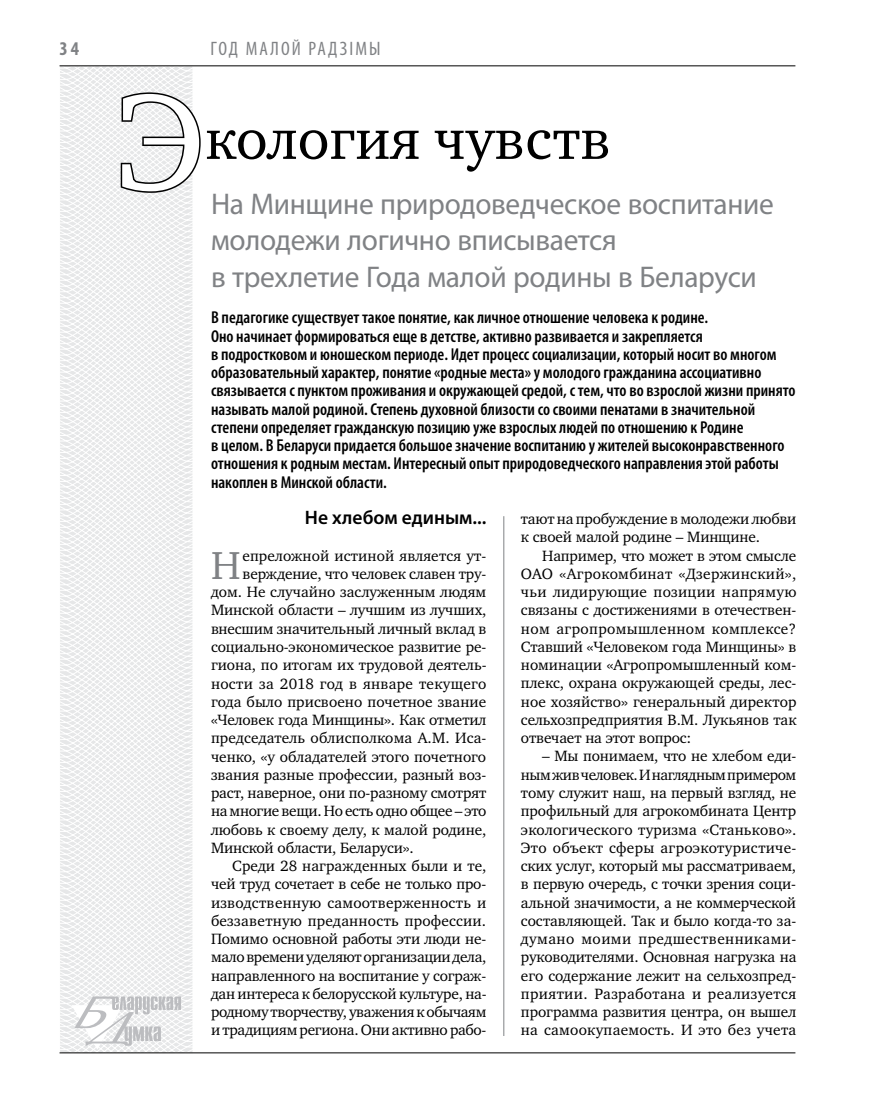
<style>
.page{position:relative;width:872px;height:1106px;background:#fff}
.page>*{position:absolute;margin:0;border:0;box-sizing:border-box;transform-origin:0 0}
.t1{font:140.1px "Charter C";color:#fff}
.t2{font:58.5px "Charter C";color:#000}
.t3{font:40.05px "Charter C";color:#808285}
.t4{font:30px/36.5px "Myriad Pro";letter-spacing:-.01em;color:#808285}
.t5{font:600 19.5px "Myriad Pro";color:#000}
.t6{font:condensed 19.5px "Myriad Pro";letter-spacing:.11em;color:#808285}
.t7{font:700 condensed 19.5px "Myriad Pro";color:#808285}
.t8{font:600 condensed 17.25px/18.3px "Myriad Pro";color:#000}
.t9{font:15.3px/18.3px "Charter C";letter-spacing:-.01em;color:#000;text-align:justify}
.t10{font:15.3px "Charter C";letter-spacing:.015em;color:#000}
.t11{font:15.3px "Charter C";letter-spacing:.01em;color:#000}
</style>
<div class="page">
<svg style="left:59px;top:65px;width:192px;height:989px"></svg>
<hr style="left:60px;top:1052px;width:735px;height:1px;background:#000">
<svg style="left:71px;top:996px;width:110px;height:53px"></svg>
<hr style="left:60px;top:65px;width:735px;height:1px;background:#000">
<hr style="left:503px;top:516px;width:1px;height:520px;background:#808285">
<svg style="left:119px;top:91px;width:83px;height:103px"></svg>
<p class="t7" style="left:60px;top:37px;width:21px">34</p>
<p class="t6" style="left:210px;top:37px;width:172px">Год малой радзімы</p>
<h1 class="t1" style="left:116px;top:65px;width:91px">Э</h1>
<h2 class="t2" style="left:205px;top:107px;width:406px">кология чувств</h2>
<h3 class="t4" style="left:211px;top:185px;width:564px">На Минщине природоведческое воспитание молодежи логично вписывается<br>в трехлетие Года малой родины в Беларуси</h3>
<p class="t8" style="left:211px;top:308px;width:586px">В педагогике существует такое понятие, как личное отношение человека к родине.<br>Оно начинает формироваться еще в детстве, активно развивается и закрепляется<br>в подростковом и юношеском периоде. Идет процесс социализации, который носит во многом образовательный характер, понятие «родные места» у молодого гражданина ассоциативно связывается с пунктом проживания и окружающей средой, с тем, что во взрослой жизни принято называть малой родиной. Степень духовной близости со своими пенатами в значительной степени определяет гражданскую позицию уже взрослых людей по отношению к Родине<br>в целом. В Беларуси придается большое значение воспитанию у жителей высоконравственного отношения к родным местам. Интересный опыт природоведческого направления этой работы накоплен в Минской области.</p>
<p class="t5" style="left:305px;top:505px;width:183px">Не хлебом единым...</p>
<h3 class="t3" style="left:211px;top:543px;width:31px">Н</h3>
<p class="t9" style="left:242px;top:546px;width:245px">епреложной истиной является ут-</p>
<p class="t9" style="left:242px;top:565px;width:245px">верждение, что человек славен тру-</p>
<p class="t9" style="left:211px;top:583px;width:277px">дом. Не случайно заслуженным людям</p>
<p class="t9" style="left:211px;top:601px;width:277px">Минской области – лучшим из лучших,</p>
<p class="t9" style="left:211px;top:619px;width:277px">внесшим значительный личный вклад в</p>
<p class="t9" style="left:211px;top:638px;width:277px">социально-экономическое развитие ре-</p>
<p class="t9" style="left:211px;top:656px;width:277px">гиона, по итогам их трудовой деятель-</p>
<p class="t10" style="left:211px;top:675px;width:277px">ности за 2018 год в январе текущего</p>
<p class="t9" style="left:211px;top:692px;width:277px">года было присвоено почетное звание</p>
<p class="t9" style="left:211px;top:711px;width:277px">«Человек года Минщины». Как отметил</p>
<p class="t11" style="left:211px;top:729px;width:277px">председатель облисполкома А.М. Иса-</p>
<p class="t9" style="left:211px;top:747px;width:277px">ченко, «у обладателей этого почетного</p>
<p class="t9" style="left:211px;top:765px;width:277px">звания разные профессии, разный воз-</p>
<p class="t9" style="left:211px;top:784px;width:277px">раст, наверное, они по-разному смотрят</p>
<p class="t9" style="left:211px;top:802px;width:277px">на многие вещи. Но есть одно общее – это</p>
<p class="t9" style="left:211px;top:820px;width:277px">любовь к своему делу, к малой родине,</p>
<p class="t9" style="left:211px;top:838px;width:204px">Минской области, Беларуси».</p>
<p class="t9" style="left:232px;top:857px;width:256px">Среди 28 награжденных были и те,</p>
<p class="t9" style="left:211px;top:875px;width:277px">чей труд сочетает в себе не только про-</p>
<p class="t10" style="left:211px;top:894px;width:277px">изводственную самоотверженность и</p>
<p class="t10" style="left:211px;top:912px;width:277px">беззаветную преданность профессии.</p>
<p class="t9" style="left:211px;top:930px;width:277px">Помимо основной работы эти люди не-</p>
<p class="t9" style="left:211px;top:948px;width:277px">мало времени уделяют организации дела,</p>
<p class="t9" style="left:211px;top:966px;width:277px">направленного на воспитание у сограж-</p>
<p class="t9" style="left:211px;top:984px;width:277px">дан интереса к белорусской культуре, на-</p>
<p class="t9" style="left:211px;top:1003px;width:277px">родному творчеству, уважения к обычаям</p>
<p class="t9" style="left:211px;top:1021px;width:277px">и традициям региона. Они активно рабо-</p>
<p class="t9" style="left:521px;top:510px;width:277px">тают на пробуждение в молодежи любви к своей малой родине – Минщине.</p>
<p class="t9" style="left:521px;top:546px;width:277px;text-indent:21px">Например, что может в этом смысле ОАО «Агрокомбинат «Дзержинский», чьи лидирующие позиции напрямую связаны с достижениями в отечествен&shy;ном агропромышленном комплексе?<br>Ставший «Человеком года Минщины» в номинации «Агропромышленный ком&shy;плекс, охрана окружающей среды, лес&shy;ное хозяйство» генеральный директор сельхозпредприятия В.М. Лукьянов так отвечает на этот вопрос:</p>
<p class="t9" style="left:521px;top:747px;width:277px;text-indent:21px">– Мы понимаем, что не хлебом еди&shy;ным жив человек. И наглядным примером тому служит наш, на первый взгляд, не профильный для агрокомбината Центр экологического туризма «Станьково».<br>Это объект сферы агроэкотуристиче&shy;ских услуг, который мы рассматриваем, в первую очередь, с точки зрения соци&shy;альной значимости, а не коммерческой составляющей. Так и было когда-то за&shy;думано моими предшественниками&shy;руководителями. Основная нагрузка на его содержание лежит на сельхозпред&shy;приятии. Разработана и реализуется программа развития центра, он вышел на самоокупаемость. И это без учета</p>
</div>
